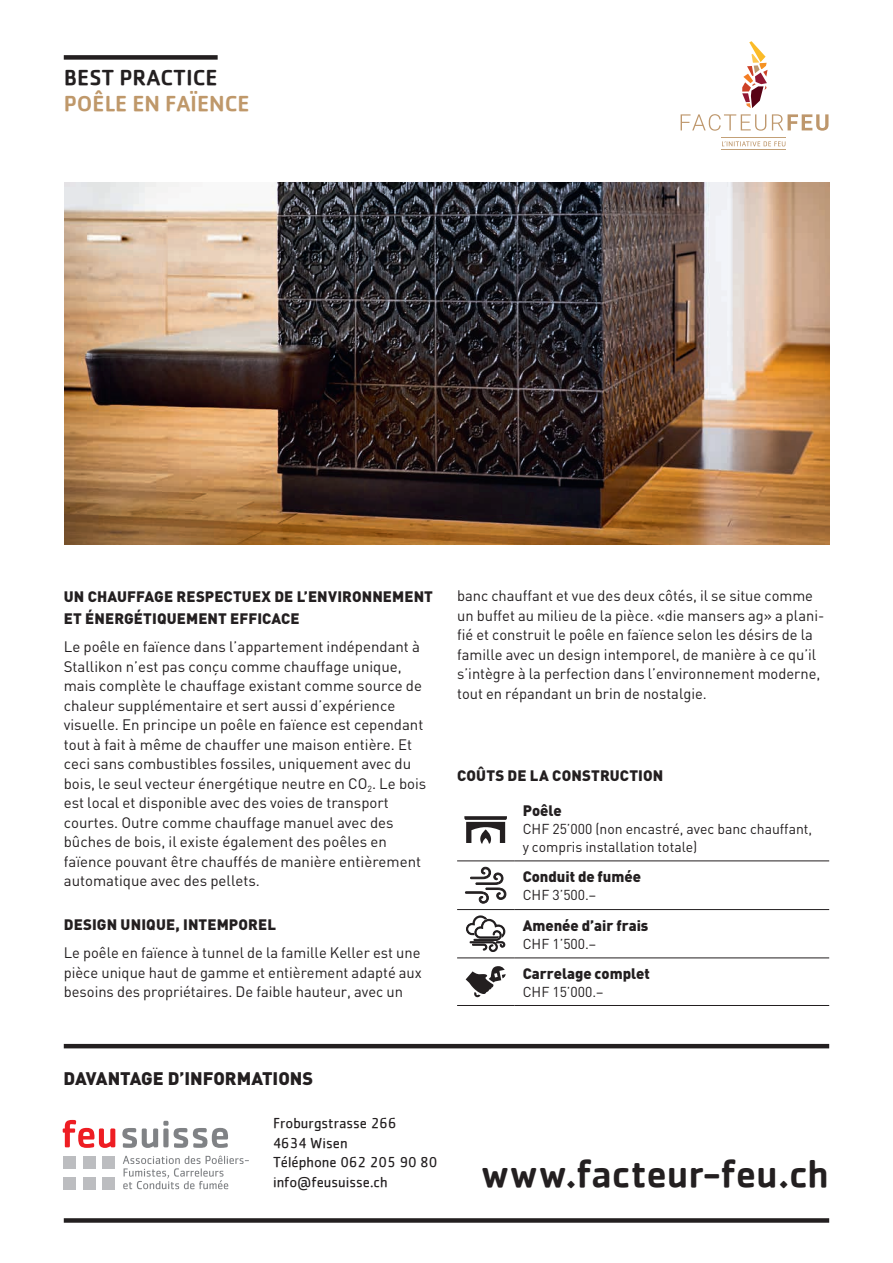
<style>
.page{position:relative;width:893px;height:1263px;background:#fff}
.page>*{position:absolute;margin:0;border:0;box-sizing:border-box;transform-origin:0 0}
.t1{font:500 39.3px "Cachet";color:#231f20}
.t2{font:500 22.5px/25.5px "Cachet";color:#bf986a}
.t3{font:900 18px "DIN";letter-spacing:-.005em;color:#231f20}
.t4{font:15px/19.5px "DIN";color:#231f20}
.t5{font:900 15px/22.5px "DIN";letter-spacing:.005em;color:#231f20}
.t6{font:15px "Cachet";color:#231f20}
.t7{font:14.25px/18px "DIN";color:#231f20}
.s1{color:#231f20}
</style>
<div class="page">
<img style="left:64px;top:183px;width:765px;height:361px">
<div style="left:64px;top:55px;width:154px;height:5px;background:#231f20"></div>
<div style="left:64px;top:1218px;width:765px;height:5px;background:#231f20"></div>
<hr style="left:64px;top:1044px;width:765px;height:4px;background:#231f20">
<hr style="left:457px;top:860px;width:57px;height:1px;background:#231f20">
<hr style="left:514px;top:860px;width:315px;height:1px;background:#231f20">
<hr style="left:457px;top:909px;width:57px;height:1px;background:#231f20">
<hr style="left:514px;top:909px;width:315px;height:1px;background:#231f20">
<hr style="left:457px;top:957px;width:57px;height:1px;background:#231f20">
<hr style="left:514px;top:957px;width:315px;height:1px;background:#231f20">
<hr style="left:457px;top:1005px;width:57px;height:1px;background:#231f20">
<hr style="left:514px;top:1005px;width:315px;height:1px;background:#231f20">
<svg style="left:464px;top:816px;width:43px;height:27px"></svg>
<svg style="left:465px;top:866px;width:42px;height:38px"></svg>
<svg style="left:466px;top:915px;width:40px;height:37px"></svg>
<svg style="left:466px;top:966px;width:40px;height:32px"></svg>
<svg style="left:122px;top:1121px;width:106px;height:27px"></svg>
<svg style="left:123px;top:1155px;width:126px;height:34px"></svg>
<svg style="left:63px;top:1120px;width:52px;height:28px"></svg>
<div style="left:103px;top:1156px;width:12px;height:12px;background:#bcbdc0"></div>
<div style="left:103px;top:1177px;width:12px;height:12px;background:#bcbdc0"></div>
<div style="left:64px;top:1156px;width:12px;height:12px;background:#bcbdc0"></div>
<div style="left:64px;top:1177px;width:12px;height:12px;background:#bcbdc0"></div>
<div style="left:83px;top:1156px;width:12px;height:12px;background:#bcbdc0"></div>
<div style="left:83px;top:1177px;width:12px;height:12px;background:#bcbdc0"></div>
<hr style="left:721px;top:137px;width:65px;height:1px;background:#c3a077">
<hr style="left:721px;top:150px;width:65px;height:1px;background:#c3a077">
<svg style="left:742px;top:41px;width:25px;height:67px"></svg>
<svg style="left:681px;top:114px;width:147px;height:17px"></svg>
<svg style="left:722px;top:141px;width:63px;height:5px"></svg>
<p class="t2" style="left:64px;top:64px;width:187px"><span class="s1">BEST PRACTICE<br></span>POÊLE EN FAÏENCE</p>
<p class="t5" style="left:64px;top:584px;width:371px">UN CHAUFFAGE RESPECTUEX DE L’ENVIRONNEMENT<br>ET ÉNERGÉTIQUEMENT EFFICACE</p>
<p class="t4" style="left:64px;top:637px;width:364px">Le poêle en faïence dans l’appartement indépendant à Stallikon n’est pas conçu comme chauffage unique, mais complète le chauffage existant comme source de chaleur supplémentaire et sert aussi d’expérience visuelle. En principe un poêle en faïence est cependant tout à fait à même de chauffer une maison entière. Et ceci sans combustibles fossiles, uniquement avec du bois, le seul vecteur énergétique neutre en CO<sub>2</sub>. Le bois est local et disponible avec des voies de transport courtes. Outre comme chauffage manuel avec des bûches de bois, il existe également des poêles en faïence pouvant être chauffés de manière entièrement automatique avec des pellets.</p>
<p class="t5" style="left:64px;top:913px;width:214px">DESIGN UNIQUE, INTEMPOREL</p>
<p class="t4" style="left:64px;top:943px;width:360px;text-align:justify">Le poêle en faïence à tunnel de la famille Keller est une pièce unique haut de gamme et entièrement adapté aux besoins des propriétaires. De faible hauteur, avec un</p>
<p class="t4" style="left:457px;top:586px;width:369px">banc chauffant et vue des deux côtés, il se situe comme un buffet au milieu de la pièce. «die mansers ag» a plani&shy;fié et construit le poêle en faïence selon les désirs de la famille avec un design intemporel, de manière à ce qu’il s’intègre à la perfection dans l’environnement moderne, tout en répandant un brin de nostalgie.</p>
<p class="t5" style="left:457px;top:763px;width:208px">COÛTS DE LA CONSTRUCTION</p>
<p class="t5" style="left:523px;top:799px;width:41px">Poêle</p>
<p class="t7" style="left:523px;top:820px;width:291px">CHF 25’000 (non encastré, avec banc chauffant, y compris installation totale)</p>
<p class="t5" style="left:523px;top:864px;width:120px">Conduit de fumée</p>
<p class="t7" style="left:523px;top:885px;width:75px">CHF 3’500.–</p>
<p class="t5" style="left:523px;top:913px;width:127px">Amenée d’air frais</p>
<p class="t7" style="left:523px;top:934px;width:75px">CHF 1’500.–</p>
<p class="t5" style="left:523px;top:961px;width:129px">Carrelage complet</p>
<p class="t7" style="left:523px;top:982px;width:82px">CHF 15’000.–</p>
<p class="t3" style="left:64px;top:1067px;width:251px">DAVANTAGE D’INFORMATIONS</p>
<p class="t6" style="left:273px;top:1114px;width:125px">Froburgstrasse 266</p>
<p class="t6" style="left:273px;top:1134px;width:76px">4634 Wisen</p>
<p class="t6" style="left:273px;top:1153px;width:166px">Téléphone 062 205 90 80</p>
<p class="t6" style="left:273px;top:1173px;width:116px">info@feusuisse.ch</p>
<p class="t1" style="left:481px;top:1149px;width:349px">www.facteur-feu.ch</p>
</div>
